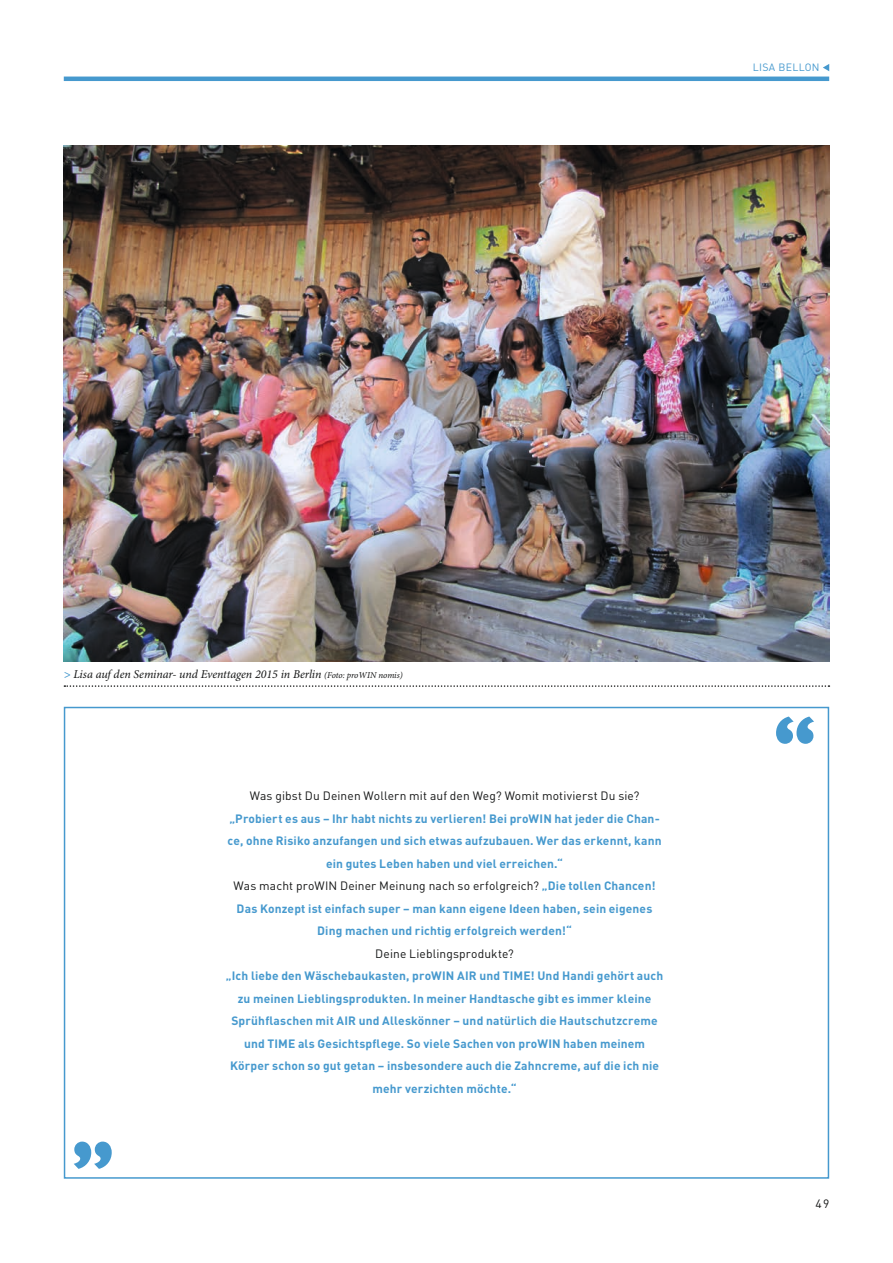
<style>
.page{position:relative;width:893px;height:1263px;background:#fff}
.page>*{position:absolute;margin:0;border:0;box-sizing:border-box;transform-origin:0 0}
.t1{font:700 12px/22.5px "DIN Pro";letter-spacing:.01em;color:#4699ce;text-align:center}
.t2{font:12px "DIN Pro";letter-spacing:.01em;color:#151616}
.t3{font:italic 12px "Minion Pro";letter-spacing:-.005em;color:#151616}
.t4{font:10.5px "DIN Pro";letter-spacing:.03em;color:#4699ce}
.s1{font-weight:700;color:#4699ce}
.s2{font-size:9px}
.s3{font-weight:400;color:#151616}
</style>
<div class="page">
<svg style="left:823px;top:64px;width:6px;height:7px"></svg>
<hr style="left:64px;top:77px;width:765px;height:4px;background:#4699ce">
<div style="left:64px;top:707px;width:765px;height:472px;border:2px solid #4699ce"></div>
<svg style="left:74px;top:1141px;width:38px;height:28px"></svg>
<svg style="left:776px;top:716px;width:38px;height:28px"></svg>
<svg style="left:64px;top:685px;width:765px;height:2px"></svg>
<img style="left:64px;top:145px;width:765px;height:516px">
<p class="t4" style="left:753px;top:60px;width:68px">LISA BELLON</p>
<p class="t3" style="left:64px;top:667px;width:341px"><span class="s1">&gt;</span> Lisa auf den Seminar- und Eventtagen 2015 in Berlin <span class="s2">(Foto: proWIN nomis)</span></p>
<p class="t2" style="left:250px;top:788px;width:391px">Was gibst Du Deinen Wollern mit auf den Weg? Womit motivierst Du sie?</p>
<p class="t1" style="left:228px;top:806px;width:436px">„Probiert es aus – Ihr habt nichts zu verlieren! Bei proWIN hat jeder die Chan&shy;ce, ohne Risiko anzufangen und sich etwas aufzubauen. Wer das erkennt, kann ein gutes Leben haben und viel erreichen.“<br><span class="s3">Was macht proWIN Deiner Meinung nach so erfolgreich?</span> „Die tollen Chancen!<br>Das Konzept ist einfach super – man kann eigene Ideen haben, sein eigenes Ding machen und richtig erfolgreich werden!“</p>
<p class="t2" style="left:375px;top:945px;width:140px">Deine Lieblingsprodukte?</p>
<p class="t1" style="left:226px;top:964px;width:439px">„Ich liebe den Wäschebaukasten, proWIN AIR und TIME! Und Handi gehört auch zu meinen Lieblingsprodukten. In meiner Handtasche gibt es immer kleine Sprühflaschen mit AIR und Alleskönner – und natürlich die Hautschutzcreme und TIME als Gesichtspflege. So viele Sachen von proWIN haben meinem Körper schon so gut getan – insbesondere auch die Zahncreme, auf die ich nie mehr verzichten möchte.“</p>
<p class="t2" style="left:815px;top:1196px;width:15px">49</p>
</div>
